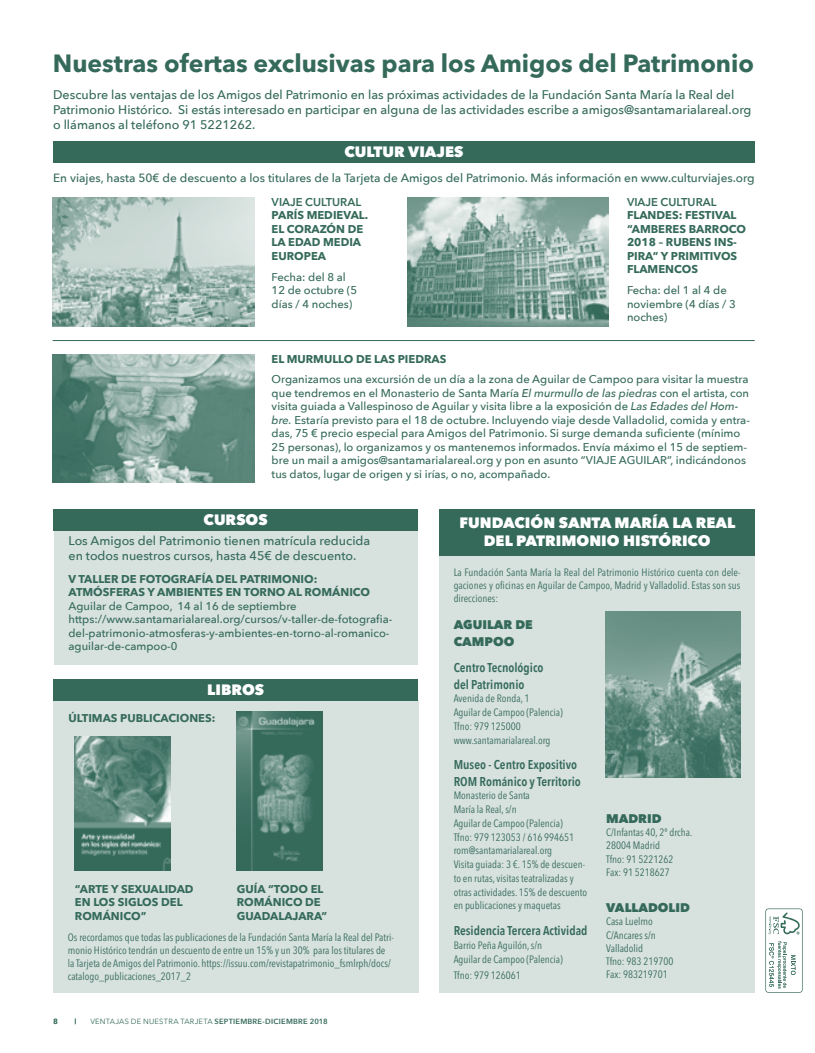
<style>
.page{position:relative;width:815px;height:1053px;background:#fff}
.page>*{position:absolute;margin:0;border:0;box-sizing:border-box;transform-origin:0 0}
.t1{font:700 24.75px "Avenir Next LT Pro";color:#356a5b}
.t2{font:800 15px/18px "Avenir Next";color:#fff;text-align:center}
.t3{font:600 12.75px/16.2px "Avenir Next Condensed";color:#356a5b}
.t4{font:500 12.5px/15px "Avenir Next";color:#356a5b}
.t5{font:800 12.5px/17.2px "Avenir Next";color:#356a5b}
.t6{font:500 11.88px "Avenir Next";color:#356a5b}
.t7{font:500 11.25px/13.5px "Avenir Next";color:#356a5b}
.t8{font:700 11.25px/13.5px "Avenir Next LT Pro";color:#356a5b}
.t9{font:600 11.25px "Avenir Next LT Pro";color:#356a5b}
.t10{font:700 11.25px "Avenir Next";color:#356a5b}
.t11{font:condensed 10.62px/13.8px "Avenir Next LT Pro";color:#356a5b}
.t12{font:7.5px "Avenir Next";letter-spacing:.03em;color:#356a5b}
.t13{font:700 7.5px "Avenir Next";color:#356a5b}
.s1{font-style:italic}
.s2{font-weight:600}
</style>
<div class="page">
<img style="left:53px;top:197px;width:201px;height:129px">
<img style="left:407px;top:197px;width:202px;height:129px">
<img style="left:53px;top:354px;width:201px;height:129px">
<hr style="left:53px;top:340px;width:702px;height:1px;background:#356a5b">
<div style="left:53px;top:141px;width:702px;height:21px;background:#356a5b"></div>
<div style="left:54px;top:530px;width:364px;height:134px;background:#d7e1de"></div>
<div style="left:439px;top:547px;width:316px;height:445px;background:#d7e1de"></div>
<svg style="left:765px;top:908px;width:38px;height:84px"></svg>
<div style="left:439px;top:509px;width:316px;height:46px;background:#356a5b"></div>
<div style="left:53px;top:509px;width:365px;height:21px;background:#356a5b"></div>
<div style="left:53px;top:700px;width:365px;height:292px;background:#d7e1de"></div>
<div style="left:53px;top:679px;width:365px;height:21px;background:#356a5b"></div>
<img style="left:605px;top:611px;width:136px;height:166px">
<img style="left:237px;top:711px;width:85px;height:159px">
<img style="left:75px;top:736px;width:96px;height:134px">
<h1 class="t1" style="left:53px;top:48px;width:703px">Nuestras ofertas exclusivas para los Amigos del Patrimonio</h1>
<p class="t4" style="left:53px;top:86px;width:700px">Descubre las ventajas de los Amigos del Patrimonio en las próximas actividades de la Fundación Santa María la Real del<br>Patrimonio Histórico. Si estás interesado en participar en alguna de las actividades escribe a amigos@santamarialareal.org o llámanos al teléfono 91 5221262.</p>
<h2 class="t2" style="left:344px;top:142px;width:121px">CULTUR VIAJES</h2>
<p class="t6" style="left:53px;top:168px;width:703px">En viajes, hasta 50€ de descuento a los titulares de la Tarjeta de Amigos del Patrimonio. Más información en www.culturviajes.org</p>
<p class="t9" style="left:272px;top:195px;width:91px">VIAJE CULTURAL</p>
<p class="t8" style="left:272px;top:208px;width:98px">PARÍS MEDIEVAL.<br>EL CORAZÓN DE<br>LA EDAD MEDIA<br>EUROPEA</p>
<p class="t7" style="left:272px;top:269px;width:87px">Fecha: del 8 al<br>12 de octubre (5 días / 4 noches)</p>
<p class="t9" style="left:627px;top:195px;width:91px">VIAJE CULTURAL</p>
<p class="t8" style="left:627px;top:208px;width:121px">FLANDES: FESTIVAL “AMBERES BARROCO<br>2018 – RUBENS INS-<br>PIRA” Y PRIMITIVOS<br>FLAMENCOS</p>
<p class="t7" style="left:627px;top:283px;width:110px">Fecha: del 1 al 4 de noviembre (4 días / 3 noches)</p>
<p class="t8" style="left:272px;top:352px;width:176px">EL MURMULLO DE LAS PIEDRAS</p>
<p class="t7" style="left:272px;top:372px;width:480px">Organizamos una excursión de un día a la zona de Aguilar de Campoo para visitar la muestra que tendremos en el Monasterio de Santa María <span class="s1">El murmullo de las piedras</span> con el artista, con visita guiada a Vallespinoso de Aguilar y visita libre a la exposición de <span class="s1">Las Edades del Hom&shy;bre.</span> Estaría previsto para el 18 de octubre. Incluyendo viaje desde Valladolid, comida y entra&shy;das, 75 € precio especial para Amigos del Patrimonio. Si surge demanda suficiente (mínimo 25 personas), lo organizamos y os mantenemos informados. Envía máximo el 15 de septiem&shy;bre un mail a amigos@santamarialareal.org y pon en asunto “VIAJE AGUILAR”, indicándonos tus datos, lugar de origen y si irías, o no, acompañado.</p>
<h2 class="t2" style="left:204px;top:510px;width:66px">CURSOS</h2>
<p class="t4" style="left:69px;top:532px;width:303px">Los Amigos del Patrimonio tienen matrícula reducida en todos nuestros cursos, hasta 45€ de descuento.</p>
<p class="t8" style="left:69px;top:572px;width:303px">V TALLER DE FOTOGRAFÍA DEL PATRIMONIO:<br>ATMÓSFERAS Y AMBIENTES EN TORNO AL ROMÁNICO</p>
<p class="t7" style="left:69px;top:598px;width:325px">Aguilar de Campoo, 14 al 16 de septiembre https://www.santamarialareal.org/cursos/v-taller-de-fotografia&shy;del-patrimonio-atmosferas-y-ambientes-en-torno-al-romanico&shy;aguilar-de-campoo-0</p>
<h2 class="t2" style="left:207px;top:680px;width:58px">LIBROS</h2>
<p class="t10" style="left:69px;top:708px;width:148px">ÚLTIMAS PUBLICACIONES:</p>
<p class="t8" style="left:75px;top:881px;width:120px">“ARTE Y SEXUALIDAD<br>EN LOS SIGLOS DEL<br>ROMÁNICO”</p>
<p class="t8" style="left:237px;top:881px;width:92px">GUÍA “TODO EL<br>ROMÁNICO DE<br>GUADALAJARA”</p>
<p class="t11" style="left:68px;top:931px;width:328px;line-height:12.8px">Os recordamos que todas las publicaciones de la Fundación Santa María la Real del Patri&shy;monio Histórico tendrán un descuento de entre un 15% y un 30% para los titulares de la Tarjeta de Amigos del Patrimonio. https://issuu.com/revistapatrimonio_fsmlrph/docs/ catalogo_publicaciones_2017_2</p>
<p class="t13" style="left:53px;top:1014px;width:6px">8</p>
<p class="t12" style="left:90px;top:1015px;width:239px">VENTAJAS DE NUESTRA TARJETA <span class="s2">SEPTIEMBRE-DICIEMBRE 2018</span></p>
<h2 class="t2" style="left:459px;top:514px;width:277px">FUNDACIÓN SANTA MARÍA LA REAL<br>DEL PATRIMONIO HISTÓRICO</h2>
<p class="t11" style="left:454px;top:565px;width:288px;line-height:13.1px;text-align:justify">La Fundación Santa María la Real del Patrimonio Histórico cuenta con dele&shy;gaciones y oficinas en Aguilar de Campoo, Madrid y Valladolid. Estas son sus direcciones:</p>
<p class="t5" style="left:454px;top:616px;width:81px">AGUILAR DE<br>CAMPOO</p>
<p class="t3" style="left:454px;top:659px;width:91px">Centro Tecnológico del Patrimonio</p>
<p class="t11" style="left:454px;top:691px;width:111px">Avenida de Ronda, 1<br>Aguilar de Campoo (Palencia)<br>Tfno: 979 125000 www.santamarialareal.org</p>
<p class="t3" style="left:454px;top:756px;width:129px">Museo - Centro Expositivo<br>ROM Románico y Territorio</p>
<p class="t11" style="left:454px;top:788px;width:135px">Monasterio de Santa<br>María la Real, s/n<br>Aguilar de Campoo (Palencia)<br>Tfno: 979 123053 / 616 994651 rom@santamarialareal.org<br>Visita guiada: 3 €. 15% de descuen&shy;to en rutas, visitas teatralizadas y otras actividades. 15% de descuento en publicaciones y maquetas</p>
<p class="t3" style="left:454px;top:922px;width:135px">Residencia Tercera Actividad</p>
<p class="t11" style="left:454px;top:938px;width:111px">Barrio Peña Aguilón, s/n<br>Aguilar de Campoo (Palencia)</p>
<p class="t11" style="left:454px;top:967px;width:69px">Tfno: 979 126061</p>
<p class="t5" style="left:606px;top:809px;width:57px">MADRID</p>
<p class="t11" style="left:606px;top:825px;width:88px;line-height:13.1px">C/Infantas 40, 2º drcha.<br>28004 Madrid<br>Tfno: 91 5221262<br>Fax: 91 5218627</p>
<p class="t5" style="left:606px;top:899px;width:85px">VALLADOLID</p>
<p class="t11" style="left:606px;top:915px;width:69px;line-height:13.1px">Casa Luelmo<br>C/Ancares s/n<br>Valladolid<br>Tfno: 983 219700<br>Fax: 983219701</p>
</div>
